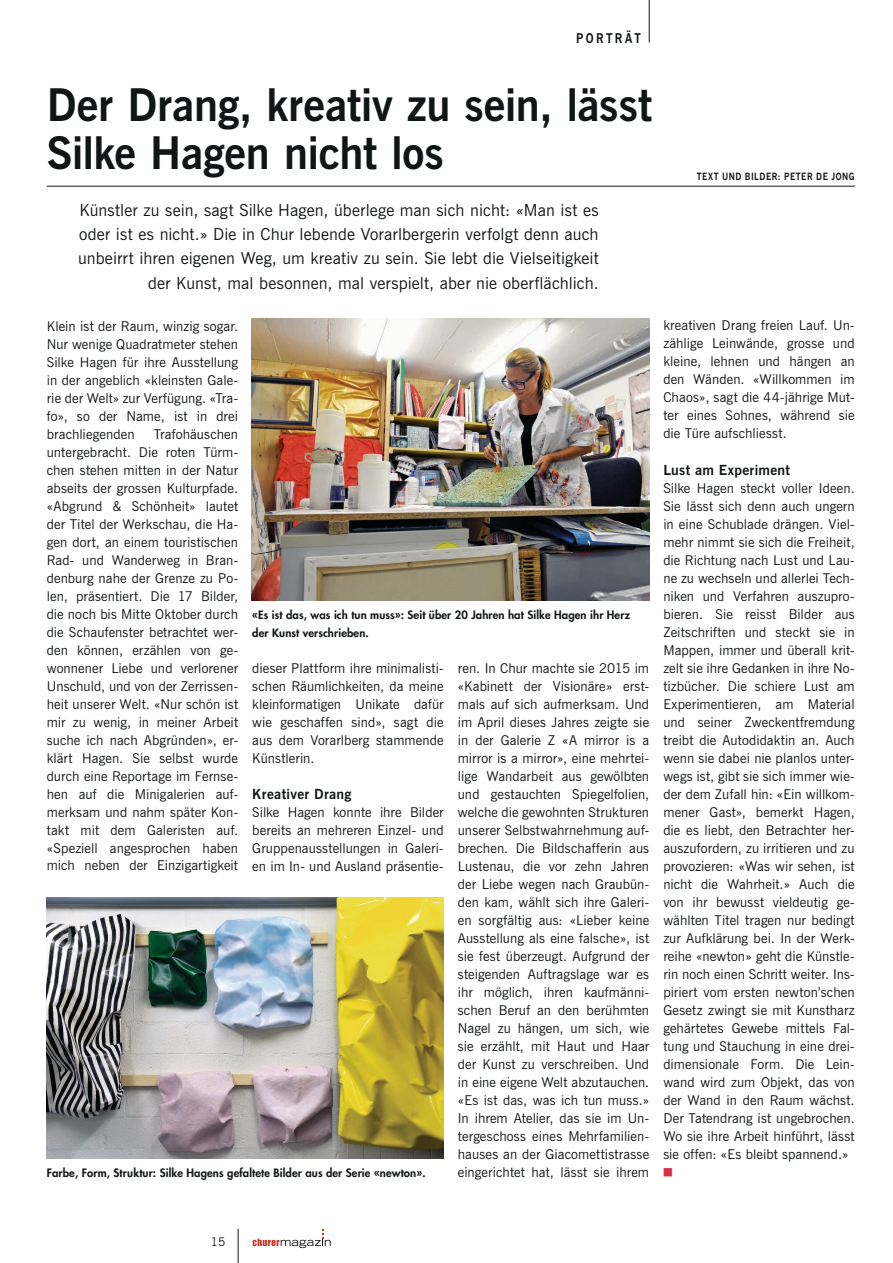
<style>
.page{position:relative;width:893px;height:1263px;background:#fff}
.page>*{position:absolute;margin:0;border:0;box-sizing:border-box;transform-origin:0 0}
.t1{font:700 45px/48px "News Gothic BT";letter-spacing:-.005em;color:#121515}
.t2{font:16.5px/24px "News Gothic BT";letter-spacing:.005em;color:#121515;text-align:right}
.t3{font:700 13.95px "News Gothic BT";letter-spacing:.02em;color:#121515}
.t4{font:13.5px/18px "News Gothic BT";letter-spacing:.005em;color:#121515;text-align:justify}
.t5{font:700 13.5px "News Gothic BT";letter-spacing:.2em;color:#121515;scale:.86 1}
.t6{font:12px "News Gothic BT";color:#121515}
.t7{font:800 11.25px/18px "Futura";letter-spacing:.01em;color:#121515}
.t8{font:700 10.05px "News Gothic BT";letter-spacing:.06em;color:#121515;scale:.86 1}
.t9{font:9px "Zapf Dingbats IT Cby BT";color:#d62f42}
</style>
<div class="page">
<hr style="left:649px;top:0;width:1px;height:43px;background:#121515">
<hr style="left:238px;top:1229px;width:1px;height:34px;background:#121515">
<svg style="left:253px;top:1229px;width:78px;height:19px"></svg>
<hr style="left:47px;top:186px;width:808px;height:1px;background:#121515">
<img style="left:251px;top:319px;width:398px;height:282px">
<img style="left:47px;top:897px;width:397px;height:262px">
<p class="t5" style="left:576px;top:29px;width:77px">PORTRÄT</p>
<h1 class="t1" style="left:47px;top:81px;width:607px">Der Drang, kreativ zu sein, lässt<br>Silke Hagen nicht los</h1>
<p class="t2" style="left:78px;top:198px;width:522px">Künstler zu sein, sagt Silke Hagen, überlege man sich nicht: «Man ist es oder ist es nicht.» Die in Chur lebende Vorarlbergerin verfolgt denn auch unbeirrt ihren eigenen Weg, um kreativ zu sein. Sie lebt die Vielseitigkeit der Kunst, mal besonnen, mal verspielt, aber nie oberflächlich.</p>
<p class="t4" style="left:47px;top:317px;width:193px">Klein ist der Raum, winzig sogar.<br>Nur wenige Quadratmeter stehen Silke Hagen für ihre Ausstellung in der angeblich «kleinsten Gale&shy;rie der Welt» zur Verfügung. «Tra&shy;fo», so der Name, ist in drei brachliegenden</p>
<p class="t8" style="left:697px;top:170px;width:185px">TEXT UND BILDER: PETER DE JONG</p>
<p class="t4" style="left:663px;top:316px;width:193px">kreativen Drang freien Lauf. Un&shy;zählige Leinwände, grosse und kleine, lehnen und hängen an den Wänden. «Willkommen im Chaos», sagt die 44-jährige Mut&shy;ter eines Sohnes, während sie die Türe aufschliesst.</p>
<p class="t3" style="left:663px;top:461px;width:128px">Lust am Experiment</p>
<p class="t4" style="left:663px;top:479px;width:193px">Silke Hagen steckt voller Ideen.<br>Sie lässt sich denn auch ungern in eine Schublade drängen. Viel&shy;mehr nimmt sie sich die Freiheit, die Richtung nach Lust und Lau&shy;ne zu wechseln und allerlei Tech&shy;niken und Verfahren auszupro&shy;bieren. Sie reisst Bilder aus Zeitschriften und steckt sie in Mappen, immer und überall krit&shy;zelt sie ihre Gedanken in ihre No&shy;tizbücher. Die schiere Lust am Experimentieren, am Material und seiner Zweckentfremdung treibt die Autodidaktin an. Auch wenn sie dabei nie planlos unter&shy;wegs ist, gibt sie sich immer wie&shy;der dem Zufall hin: «Ein willkom&shy;mener Gast», bemerkt Hagen, die es liebt, den Betrachter her&shy;auszufordern, zu irritieren und zu provozieren: «Was wir sehen, ist nicht die Wahrheit.» Auch die von ihr bewusst vieldeutig ge&shy;wählten Titel tragen nur bedingt zur Aufklärung bei. In der Werk&shy;reihe «newton» geht die Künstle&shy;rin noch einen Schritt weiter. Ins&shy;piriert vom ersten newton’schen Gesetz zwingt sie mit Kunstharz gehärtetes Gewebe mittels Fal&shy;tung und Stauchung in eine drei&shy;dimensionale Form. Die Lein&shy;wand wird zum Objekt, das von der Wand in den Raum wächst.<br>Der Tatendrang ist ungebrochen.<br>Wo sie ihre Arbeit hinführt, lässt sie offen: «Es bleibt spannend.»</p>
<p class="t4" style="left:47px;top:425px;width:193px;text-indent:107px">Trafohäuschen untergebracht. Die roten Türm&shy;chen stehen mitten in der Natur abseits der grossen Kulturpfade. «Abgrund &amp; Schönheit» lautet der Titel der Werkschau, die Ha&shy;gen dort, an einem touristischen Rad- und Wanderweg in Bran&shy;denburg nahe der Grenze zu Po&shy;len, präsentiert. Die 17 Bilder, die noch bis Mitte Oktober durch die Schaufenster betrachtet wer&shy;den können, erzählen von ge&shy;wonnener Liebe und verlorener Unschuld, und von der Zerrissen&shy;heit unserer Welt. «Nur schön ist mir zu wenig, in meiner Arbeit suche ich nach Abgründen», er&shy;klärt Hagen. Sie selbst wurde durch eine Reportage im Fernse&shy;hen auf die Minigalerien auf&shy;merksam und nahm später Kon&shy;takt mit dem Galeristen auf. «Speziell angesprochen haben mich neben der Einzigartigkeit</p>
<p class="t7" style="left:252px;top:605px;width:379px">«Es ist das, was ich tun muss»: Seit über 20 Jahren hat Silke Hagen ihr Herz der Kunst verschrieben.</p>
<p class="t4" style="left:252px;top:659px;width:193px">dieser Plattform ihre minimalisti&shy;schen Räumlichkeiten, da meine kleinformatigen Unikate dafür wie geschaffen sind», sagt die aus dem Vorarlberg stammende Künstlerin.</p>
<p class="t3" style="left:252px;top:785px;width:101px">Kreativer Drang</p>
<p class="t4" style="left:252px;top:803px;width:193px">Silke Hagen konnte ihre Bilder bereits an mehreren Einzel- und Gruppenausstellungen in Galeri&shy;en im In- und Ausland präsentie-</p>
<p class="t4" style="left:458px;top:659px;width:193px">ren. In Chur machte sie 2015 im «Kabinett der Visionäre» erst&shy;mals auf sich aufmerksam. Und im April dieses Jahres zeigte sie in der Galerie Z «A mirror is a mirror is a mirror», eine mehrtei&shy;lige Wandarbeit aus gewölbten und gestauchten Spiegelfolien, welche die gewohnten Strukturen unserer Selbstwahrnehmung auf&shy;brechen. Die Bildschafferin aus Lustenau, die vor zehn Jahren der Liebe wegen nach Graubün&shy;den kam, wählt sich ihre Galeri&shy;en sorgfältig aus: «Lieber keine Ausstellung als eine falsche», ist sie fest überzeugt. Aufgrund der steigenden Auftragslage war es ihr möglich, ihren kaufmänni&shy;schen Beruf an den berühmten Nagel zu hängen, um sich, wie sie erzählt, mit Haut und Haar der Kunst zu verschreiben. Und in eine eigene Welt abzutauchen. «Es ist das, was ich tun muss.» In ihrem Atelier, das sie im Un&shy;tergeschoss eines Mehrfamilien&shy;hauses an der Giacomettistrasse eingerichtet hat, lässt sie ihrem</p>
<p class="t7" style="left:47px;top:1163px;width:380px">Farbe, Form, Struktur: Silke Hagens gefaltete Bilder aus der Serie «newton».</p>
<p class="t9" style="left:663px;top:1168px;width:10px">■</p>
<p class="t6" style="left:211px;top:1234px;width:16px">15</p>
</div>
